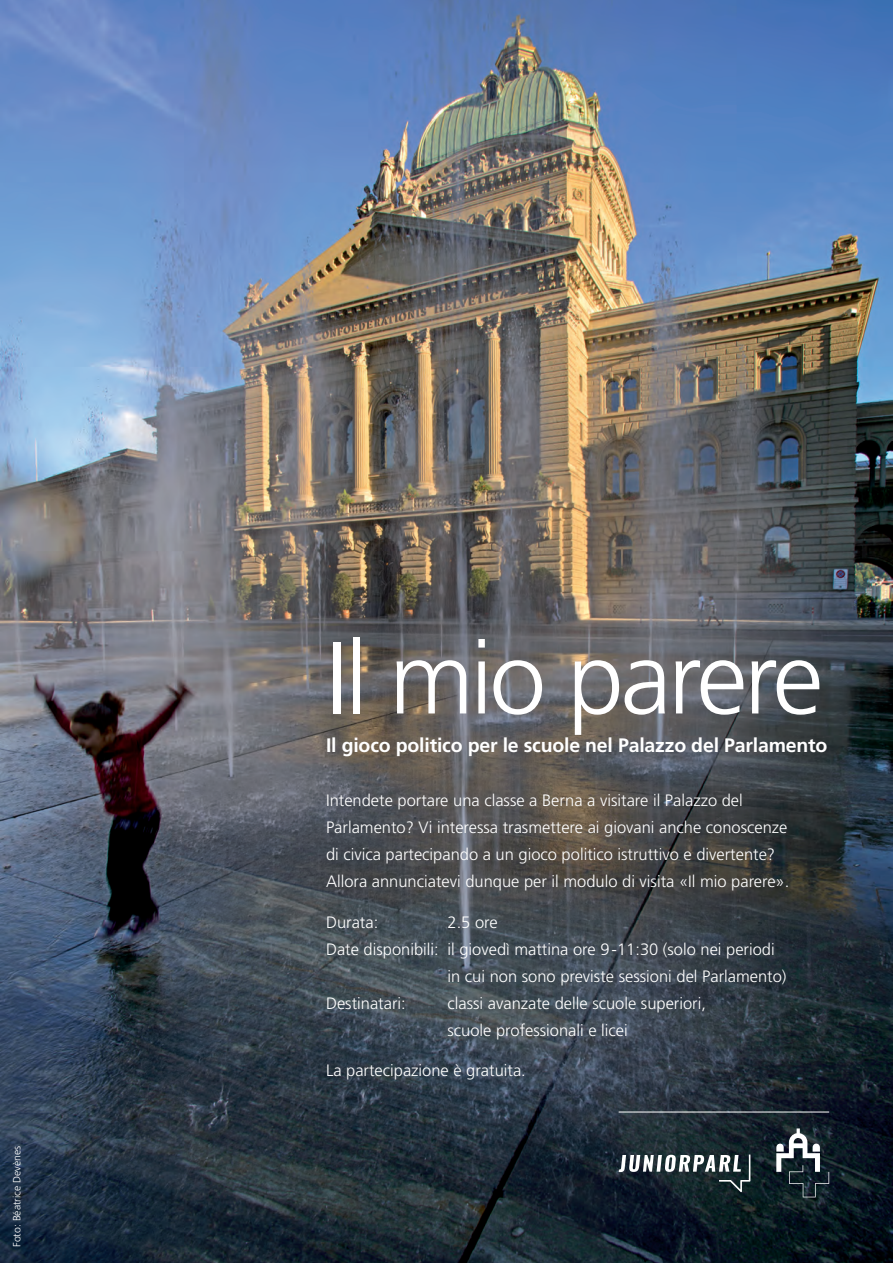
<style>
.page{position:relative;width:893px;height:1263px;background:#fff}
.page>*{position:absolute;margin:0;border:0;box-sizing:border-box;transform-origin:0 0}
.t1{font:300 102px "Frutiger";letter-spacing:-.035em;color:#fff}
.t2{font:700 19.5px "Frutiger";letter-spacing:-.01em;color:#fff}
.t3{font:300 16.5px/27px "Frutiger";color:#fff}
.t4{font:300 10.5px "Frutiger";color:#fff}
</style>
<div class="page">
<img style="left:0;top:0;width:893px;height:1263px">
<hr style="left:619px;top:1111px;width:210px;height:1px;background:#fff">
<svg style="left:776px;top:1128px;width:53px;height:69px"></svg>
<svg style="left:619px;top:1154px;width:131px;height:38px"></svg>
<p class="t4" style="left:11px;top:1247px;width:103px;rotate:-90deg">Foto: Béatrice Devènes</p>
<h1 class="t1" style="left:326px;top:620px;width:499px">Il mio parere</h1>
<p class="t2" style="left:326px;top:734px;width:503px">Il gioco politico per le scuole nel Palazzo del Parlamento</p>
<p class="t3" style="left:326px;top:787px;width:465px">Intendete portare una classe a Berna a visitare il Palazzo del Parlamento? Vi interessa trasmettere ai giovani anche conoscenze di civica partecipando a un gioco politico istruttivo e divertente?<br>Allora annunciatevi dunque per il modulo di visita «Il mio parere».</p>
<p class="t3" style="left:326px;top:909px;width:54px">Durata:</p>
<p class="t3" style="left:447px;top:909px;width:52px">2.5 ore</p>
<p class="t3" style="left:326px;top:936px;width:450px">Date disponibili: il giovedì mattina ore 9-11:30 (solo nei periodi</p>
<p class="t3" style="left:447px;top:963px;width:340px">in cui non sono previste sessioni del Parlamento)</p>
<p class="t3" style="left:326px;top:990px;width:81px">Destinatari:</p>
<p class="t3" style="left:447px;top:990px;width:260px">classi avanzate delle scuole superiori, scuole professionali e licei</p>
<p class="t3" style="left:326px;top:1057px;width:201px">La partecipazione è gratuita.</p>
</div>
